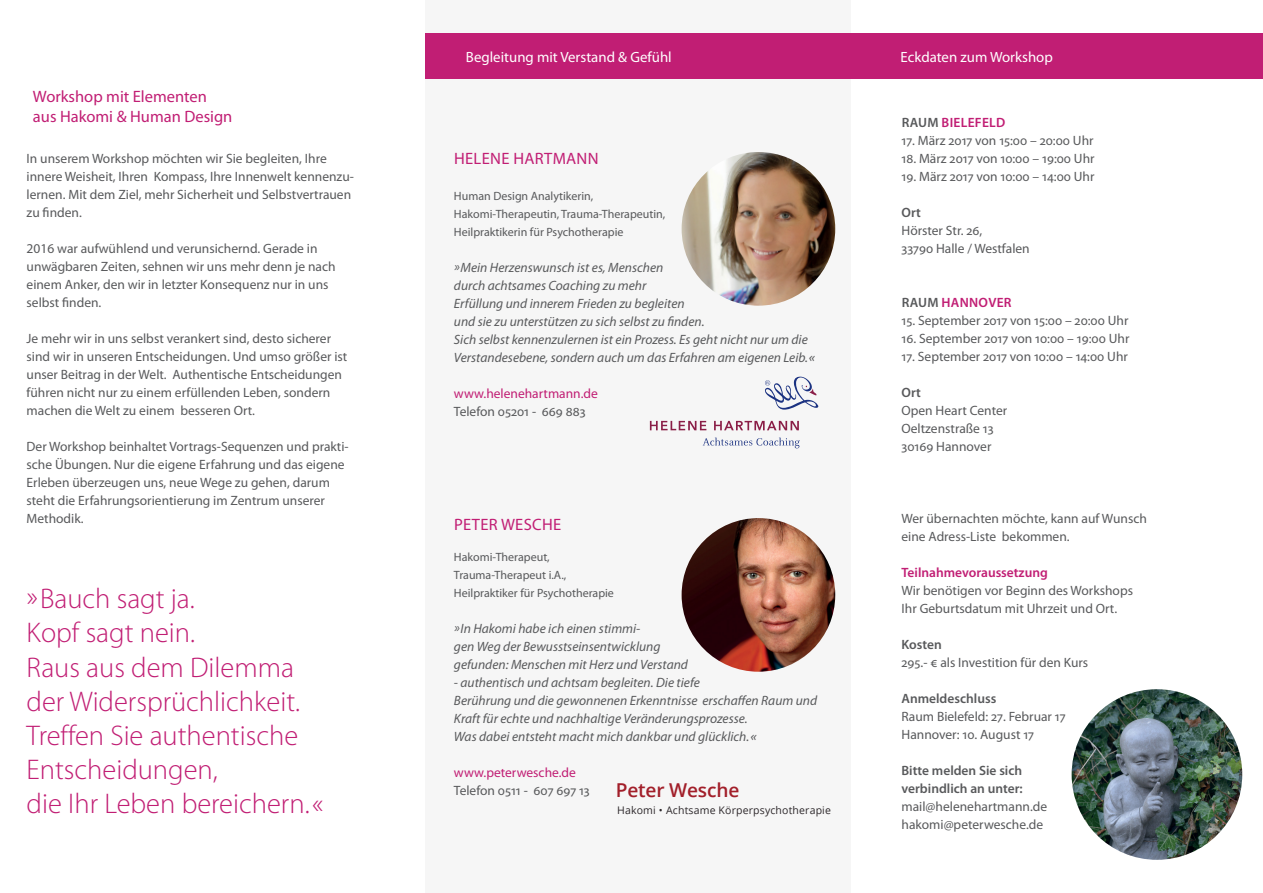
<style>
.page{position:relative;width:1263px;height:893px;background:#fff}
.page>*{position:absolute;margin:0;border:0;box-sizing:border-box;transform-origin:0 0}
.t1{font:300 28.5px/34.2px "Myriad Pro";color:#c11e74}
.t2{font:600 19.2px "Open Sans";letter-spacing:-.01em;color:#a21f2a}
.t3{font:16.5px/19.8px "Myriad Pro";color:#c11e74}
.t4{font:16.5px "Myriad Pro";letter-spacing:.02em;color:#c11e74}
.t5{font:14.85px "Myriad Pro";color:#fff}
.t6{font:13.5px/18px "Myriad Pro";color:#58595b}
.t7{font:italic 13.5px/18px "Myriad Pro";color:#58595b}
.t8{font:600 13.5px/18px "Myriad Pro";color:#58595b}
.t9{font:13.5px "Myriad Pro";color:#c11e74}
.t10{font:600 13.5px "Myriad Pro";letter-spacing:.02em;color:#c11e74}
.t11{font:600 13.5px "Myriad Pro";color:#c11e74}
.t12{font:12px/18px "Myriad Pro";color:#58595b}
.t13{font:10.5px "Open Sans";letter-spacing:.015em;color:#2c272a}
.s1{font-family:"Open Sans"}
.s2{color:#58595b}
</style>
<div class="page">
<div style="left:425px;top:0;width:425px;height:893px;background:#f6f6f6"></div>
<div style="left:425px;top:33px;width:838px;height:46px;background:#c11e74"></div>
<img style="left:1071px;top:689px;width:171px;height:171px;border-radius:85px">
<img style="left:682px;top:152px;width:153px;height:154px;border-radius:77px">
<img style="left:682px;top:518px;width:153px;height:154px;border-radius:77px">
<svg style="left:650px;top:421px;width:56px;height:9px"></svg>
<svg style="left:714px;top:421px;width:85px;height:9px"></svg>
<svg style="left:703px;top:438px;width:97px;height:10px"></svg>
<svg style="left:765px;top:377px;width:53px;height:33px"></svg>
<p class="t3" style="left:33px;top:87px;width:201px">Workshop mit Elementen aus Hakomi &amp; Human Design</p>
<p class="t6" style="left:27px;top:149px;width:329px">I n unserem Workshop möchten wir Sie begleiten, I hre innere Weisheit, I hren Kompass, I hre I nnenwelt kennenzu&shy;lernen. Mit dem Ziel, mehr Sicherheit und Selbstvertrauen zu finden.</p>
<p class="t6" style="left:27px;top:239px;width:310px">2016 war aufwühlend und verunsichernd. Gerade in unwägbaren Zeiten, sehnen wir uns mehr denn je nach einem Anker, den wir in letzter Konsequenz nur in uns selbst finden.</p>
<p class="t6" style="left:27px;top:329px;width:322px">Je mehr wir in uns selbst verankert sind, desto sicherer sind wir in unseren Entscheidungen. Und umso größer ist unser Beitrag in der Welt. Authentische Entscheidungen führen nicht nur zu einem erfüllenden Leben, sondern machen die Welt zu einem besseren Ort.</p>
<p class="t6" style="left:27px;top:437px;width:324px">Der Workshop beinhaltet Vortrags-Sequenzen und prakti&shy;sche Übungen. Nur die eigene Erfahrung und das eigene Erleben überzeugen uns, neue Wege zu gehen, darum steht die Erfahrungsorientierung im Zentrum unserer Methodik.</p>
<h1 class="t1" style="left:27px;top:582px;width:298px">»Bauch sagt ja.<br>Kopf sagt nein.<br>Raus aus dem Dilemma der Widersprüchlichkeit.<br>Treffen Sie authentische<br>Entscheidungen,<br>die I hr Leben bereichern.«</h1>
<p class="t5" style="left:466px;top:48px;width:207px">Begleitung mit Verstand &amp; Gefühl</p>
<p class="t5" style="left:900px;top:48px;width:154px">Eckdaten zum Workshop</p>
<p class="t4" style="left:454px;top:149px;width:146px">Helene Hartmann</p>
<p class="t12" style="left:454px;top:187px;width:213px">Human Design Analytikerin,<br>Hakomi-Therapeutin, Trauma-Therapeutin,<br>Heilpraktikerin für Psychotherapie</p>
<p class="t7" style="left:454px;top:259px;width:363px">»Mein Herzenswunsch ist es, Menschen<br>durch achtsames Coaching zu mehr<br>Erfüllung und innerem Frieden zu begleiten<br>und sie zu unterstützen zu sich selbst zu finden.<br>Sich selbst kennenzulernen ist ein Prozess. Es geht nicht nur um die Verstandesebene, sondern auch um das Erfahren am eigenen Leib.<span class="s1">«</span></p>
<p class="t9" style="left:454px;top:386px;width:145px">www.helenehartmann.de</p>
<p class="t6" style="left:454px;top:403px;width:133px">Telefon 05201 - 669 883</p>
<p class="t4" style="left:454px;top:515px;width:107px">Peter Wesche</p>
<p class="t12" style="left:454px;top:548px;width:162px">Hakomi-Therapeut,<br>Trauma-Therapeut i.A.,<br>Heilpraktiker für Psychotherapie</p>
<p class="t7" style="left:454px;top:619px;width:236px">»In Hakomi habe ich einen stimmi-<br>gen Weg der Bewusstseinsentwicklung gefunden: Menschen mit Herz und Verstand</p>
<p class="t7" style="left:454px;top:673px;width:365px">- authentisch und achtsam begleiten. Die tiefe<br>Berührung und die gewonnenen Erkenntnisse erschaffen Raum und Kraft für echte und nachhaltige Veränderungsprozesse.<br>Was dabei entsteht macht mich dankbar und glücklich.<span class="s1">«</span></p>
<p class="t9" style="left:454px;top:764px;width:123px">www.peterwesche.de</p>
<p class="t6" style="left:454px;top:781px;width:137px">Telefon 0511 - 607 697 13</p>
<h2 class="t2" style="left:616px;top:777px;width:125px">Peter Wesche</h2>
<p class="t13" style="left:617px;top:803px;width:215px">Hakomi • Achtsame Körperpsychotherapie</p>
<p class="t10" style="left:902px;top:114px;width:104px"><span class="s2">Raum</span> Bielefeld</p>
<p class="t6" style="left:901px;top:131px;width:194px">17. März 2017 von 15:00 – 20:00 Uhr</p>
<p class="t6" style="left:901px;top:149px;width:195px">18. März 2017 von 10:00 – 19:00 Uhr</p>
<p class="t6" style="left:901px;top:167px;width:194px">19. März 2017 von 10:00 – 14:00 Uhr</p>
<p class="t8" style="left:901px;top:203px;width:21px">Ort</p>
<p class="t6" style="left:901px;top:221px;width:130px">Hörster Str. 26,<br>33790 Halle / Westfalen</p>
<p class="t10" style="left:902px;top:293px;width:111px"><span class="s2">Raum</span> Hannover</p>
<p class="t6" style="left:901px;top:311px;width:228px">15. September 2017 von 15:00 – 20:00 Uhr</p>
<p class="t6" style="left:901px;top:329px;width:229px">16. September 2017 von 10:00 – 19:00 Uhr</p>
<p class="t6" style="left:901px;top:347px;width:228px">17. September 2017 von 10:00 – 14:00 Uhr</p>
<p class="t8" style="left:901px;top:383px;width:21px">Ort</p>
<p class="t6" style="left:901px;top:401px;width:107px">Open Heart Center<br>Oeltzenstraße 13<br>30169 Hannover</p>
<p class="t6" style="left:901px;top:509px;width:247px">Wer übernachten möchte, kann auf Wunsch eine Adress-Liste bekommen.</p>
<p class="t11" style="left:901px;top:563px;width:148px">Teilnahmevoraussetzung</p>
<p class="t6" style="left:901px;top:581px;width:233px">Wir benötigen vor Beginn des Workshops<br>I hr Geburtsdatum mit Uhrzeit und Ort.</p>
<p class="t8" style="left:901px;top:635px;width:42px">Kosten</p>
<p class="t6" style="left:901px;top:653px;width:188px">295.- € als I nvestition für den Kurs</p>
<p class="t8" style="left:901px;top:689px;width:96px">Anmeldeschluss</p>
<p class="t6" style="left:901px;top:707px;width:166px">Raum Bielefeld: 27. Februar 17<br>Hannover: 10. August 17</p>
<p class="t8" style="left:901px;top:761px;width:123px">Bitte melden Sie sich verbindlich an unter:</p>
<p class="t6" style="left:901px;top:797px;width:147px">mail@helenehartmann.de hakomi@peterwesche.de</p>
</div>
